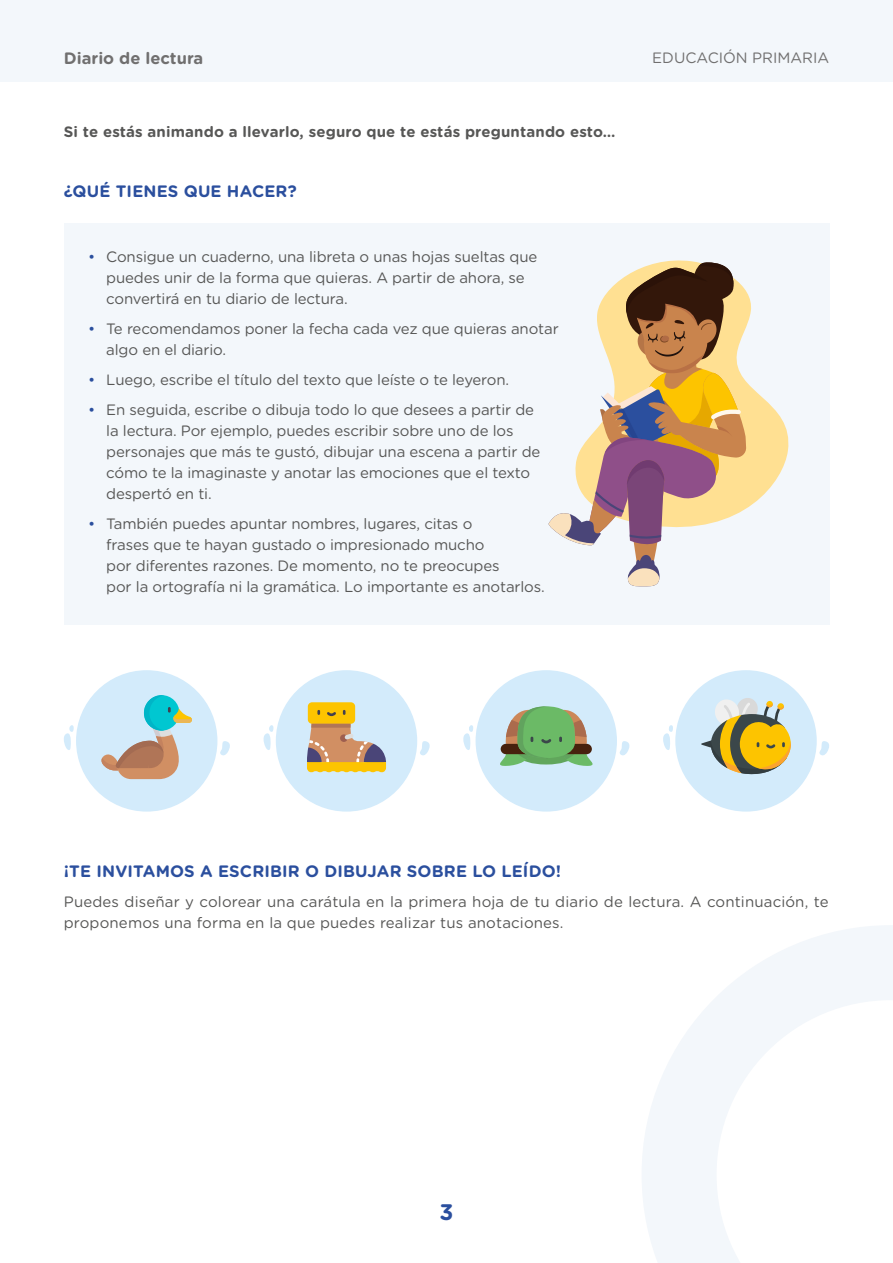
<style>
.page{position:relative;width:893px;height:1263px;background:#fff}
.page>*{position:absolute;margin:0;border:0;box-sizing:border-box;transform-origin:0 0}
.t1{font:700 22.5px "Gotham Rounded";color:#2b4f9e}
.t2{font:700 16.5px "Gotham Rounded";letter-spacing:.01em;color:#2b4f9e}
.t3{font:700 16.5px "Gotham Rounded";color:#706f6f}
.t4{font:15px/21px "Gotham Rounded";letter-spacing:-.01em;color:#575756}
.t5{font:15px/21px "Gotham Rounded";letter-spacing:.01em;color:#575756}
.t6{font:700 15px "Gotham Rounded";letter-spacing:.01em;color:#575756}
.t7{font:15px "Gotham Rounded";color:#706f6f}
.s1{color:#2b4f9e}
</style>
<div class="page">
<svg style="left:642px;top:925px;width:251px;height:338px"></svg>
<div style="left:64px;top:223px;width:765px;height:402px;background:#f3f7fb"></div>
<div style="left:0;top:0;width:893px;height:81px;background:#f3f7fb"></div>
<svg style="left:662px;top:260px;width:127px;height:249px"></svg>
<svg style="left:548px;top:262px;width:198px;height:325px"></svg>
<div style="left:675px;top:670px;width:142px;height:141px;background:#d3ebfb;border-radius:50%"></div>
<svg style="left:663px;top:725px;width:10px;height:25px"></svg>
<svg style="left:819px;top:741px;width:10px;height:15px"></svg>
<svg style="left:701px;top:698px;width:90px;height:76px"></svg>
<div style="left:476px;top:670px;width:141px;height:141px;background:#d3ebfb;border-radius:50%"></div>
<svg style="left:463px;top:725px;width:10px;height:25px"></svg>
<svg style="left:619px;top:741px;width:11px;height:15px"></svg>
<svg style="left:500px;top:706px;width:93px;height:60px"></svg>
<div style="left:76px;top:670px;width:141px;height:141px;background:#d3ebfb;border-radius:50%"></div>
<svg style="left:64px;top:725px;width:10px;height:25px"></svg>
<svg style="left:220px;top:741px;width:10px;height:15px"></svg>
<svg style="left:102px;top:695px;width:90px;height:84px"></svg>
<div style="left:276px;top:670px;width:141px;height:141px;background:#d3ebfb;border-radius:50%"></div>
<svg style="left:263px;top:725px;width:11px;height:25px"></svg>
<svg style="left:420px;top:741px;width:10px;height:15px"></svg>
<div style="left:308px;top:702px;width:47px;height:22px;background:#fdc400;border-radius:4px"></div>
<svg style="left:307px;top:705px;width:79px;height:67px"></svg>
<p class="t3" style="left:64px;top:49px;width:141px">Diario de lectura</p>
<p class="t6" style="left:64px;top:124px;width:553px">Si te estás animando a llevarlo, seguro que te estás preguntando esto…</p>
<p class="t2" style="left:64px;top:182px;width:234px">¿QUÉ TIENES QUE HACER?</p>
<p class="t4" style="left:106px;top:246px;width:433px;text-indent:-18px"><span class="s1">•</span> Consigue un cuaderno, una libreta o unas hojas sueltas que puedes unir de la forma que quieras. A partir de ahora, se convertirá en tu diario de lectura.</p>
<p class="t4" style="left:106px;top:318px;width:454px;text-indent:-18px"><span class="s1">•</span> Te recomendamos poner la fecha cada vez que quieras anotar algo en el diario.</p>
<p class="t4" style="left:88px;top:369px;width:422px"><span class="s1">•</span> Luego, escribe el título del texto que leíste o te leyeron.</p>
<p class="t4" style="left:106px;top:399px;width:436px;text-indent:-18px"><span class="s1">•</span> En seguida, escribe o dibuja todo lo que desees a partir de la lectura. Por ejemplo, puedes escribir sobre uno de los personajes que más te gustó, dibujar una escena a partir de cómo te la imaginaste y anotar las emociones que el texto despertó en ti.</p>
<p class="t4" style="left:106px;top:513px;width:440px;text-indent:-18px"><span class="s1">•</span> También puedes apuntar nombres, lugares, citas o<br>frases que te hayan gustado o impresionado mucho<br>por diferentes razones. De momento, no te preocupes<br>por la ortografía ni la gramática. Lo importante es anotarlos.</p>
<p class="t7" style="left:652px;top:49px;width:178px">EDUCACIÓN PRIMARIA</p>
<p class="t2" style="left:64px;top:862px;width:499px">¡TE INVITAMOS A ESCRIBIR O DIBUJAR SOBRE LO LEÍDO!</p>
<p class="t5" style="left:64px;top:891px;width:766px">Puedes diseñar y colorear una carátula en la primera hoja de tu diario de lectura. A continuación, te proponemos una forma en la que puedes realizar tus anotaciones.</p>
<h1 class="t1" style="left:439px;top:1199px;width:15px">3</h1>
</div>
